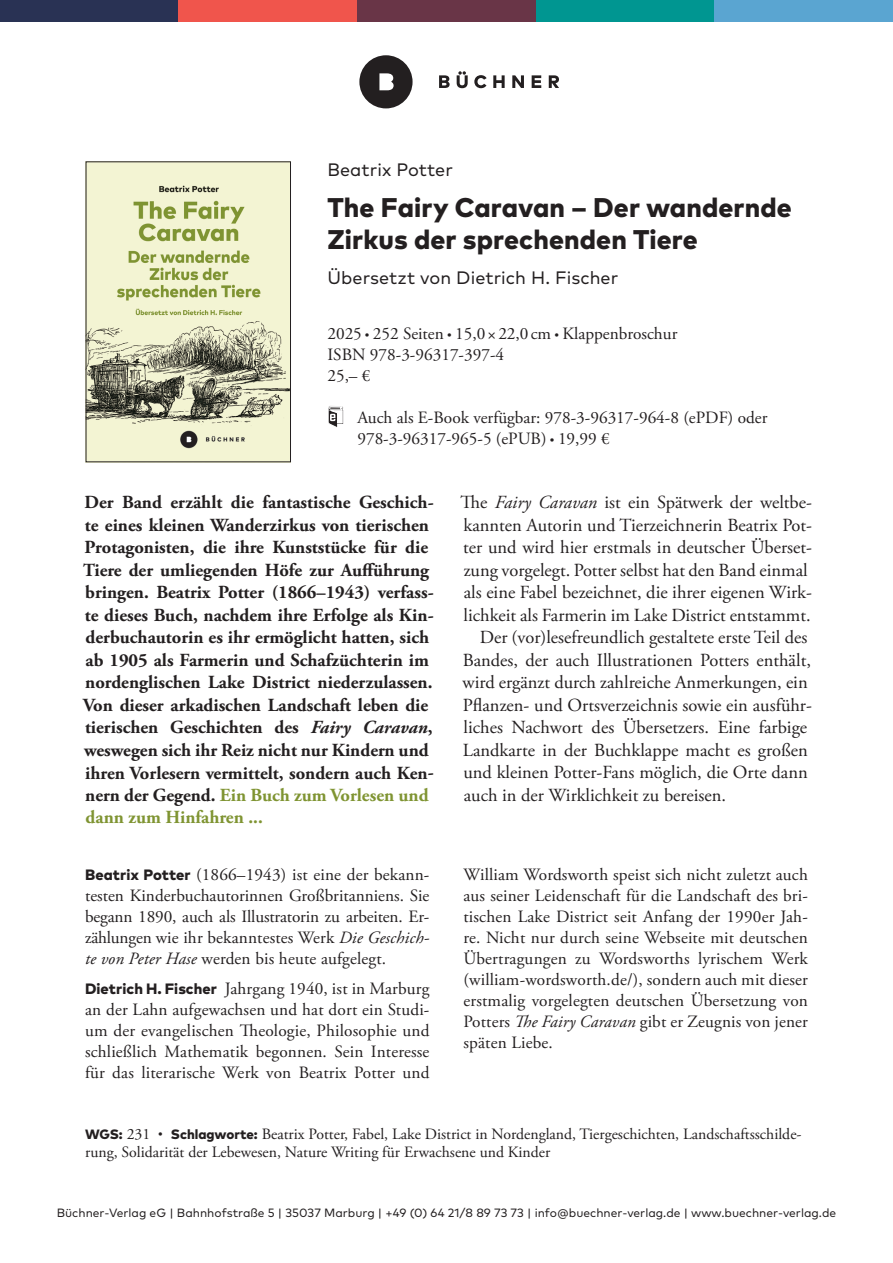
<style>
.page{position:relative;width:893px;height:1263px;background:#fff}
.page>*{position:absolute;margin:0;border:0;box-sizing:border-box;transform-origin:0 0}
.t1{font:800 27px/32.4px "Mark Pro";letter-spacing:.005em;color:#231f20}
.t2{font:18.45px "Adobe Garamond Pro";color:#231f20}
.t3{font:700 18.45px/22.5px "Adobe Garamond Pro";color:#231f20}
.t4{font:18px "Mark Pro";letter-spacing:.005em;color:#231f20}
.t5{font:17.25px/21px "Adobe Garamond Pro";letter-spacing:.01em;color:#231f20;text-align:justify}
.t6{font:15.75px/18px "Adobe Garamond Pro";color:#231f20}
.t7{font:12px "Mark Pro";color:#231f20}
.s1{font-size:12px}
.s2{font-style:italic}
.s3{color:#7f9432}
.s4{font-family:"Mark Pro";font-weight:800;font-size:15px}
.s5{font-family:"Mark Pro";font-weight:800;font-size:13.5px}
</style>
<div class="page">
<svg style="left:439px;top:75px;width:11px;height:13px"></svg>
<svg style="left:457px;top:71px;width:11px;height:17px"></svg>
<svg style="left:474px;top:75px;width:13px;height:13px"></svg>
<svg style="left:493px;top:75px;width:12px;height:13px"></svg>
<svg style="left:512px;top:75px;width:12px;height:13px"></svg>
<svg style="left:532px;top:75px;width:9px;height:13px"></svg>
<svg style="left:549px;top:75px;width:10px;height:13px"></svg>
<div style="left:359px;top:55px;width:54px;height:53px;background:#231f20;border-radius:50%"></div>
<svg style="left:379px;top:73px;width:15px;height:17px"></svg>
<div style="left:0;top:0;width:179px;height:21px;background:#293254"></div>
<div style="left:179px;top:0;width:178px;height:21px;background:#f0554c"></div>
<div style="left:357px;top:0;width:179px;height:21px;background:#693547"></div>
<div style="left:536px;top:0;width:178px;height:21px;background:#009691"></div>
<div style="left:714px;top:0;width:179px;height:21px;background:#5aa5d1"></div>
<img style="left:88px;top:164px;width:201px;height:296px">
<div style="left:86px;top:162px;width:205px;height:300px;border:1px solid #231f20"></div>
<svg style="left:328px;top:406px;width:16px;height:21px"></svg>
<p class="t4" style="left:327px;top:156px;width:127px">Beatrix Potter</p>
<h1 class="t1" style="left:327px;top:189px;width:466px">The Fairy Caravan – Der wandernde<br>Zirkus der sprechenden Tiere</h1>
<p class="t4" style="left:327px;top:264px;width:292px">Übersetzt von Dietrich H. Fischer</p>
<p class="t5" style="left:327px;top:324px;width:351px;text-align:left">2025 <span class="s1">•</span> 252 Seiten <span class="s1">•</span> 15,0 × 22,0 cm <span class="s1">•</span> Klappenbroschur<br>ISBN 978-3-96317-397-4<br>25,– €</p>
<p class="t5" style="left:357px;top:408px;width:412px">Auch als E-Book verfügbar: 978-3-96317-964-8 (ePDF) oder<br>978-3-96317-965-5 (ePUB) <span class="s1">•</span> 19,99 €</p>
<p class="t3" style="left:83px;top:492px;width:352px">Der Band erzählt die fantastische Geschich&shy;te eines kleinen Wanderzirkus von tierischen Protagonisten, die ihre Kunststücke für die Tiere der umliegenden Höfe zur Aufführung bringen. Beatrix Potter (1866–1943) verfass&shy;te dieses Buch, nachdem ihre Erfolge als Kin&shy;derbuchautorin es ihr ermöglicht hatten, sich ab 1905 als Farmerin und Schafzüchterin im nordenglischen Lake District niederzulassen.<br>Von dieser arkadischen Landschaft leben die tierischen Geschichten des <span class="s2">Fairy Caravan</span>, weswegen sich ihr Reiz nicht nur Kindern und ihren Vorlesern vermittelt, sondern auch Ken&shy;nern der Gegend. <span class="s3">Ein Buch zum Vorlesen und dann zum Hinfahren ...</span></p>
<p class="t2" style="left:461px;top:491px;width:353px">The <span class="s2">Fairy Caravan</span> ist ein Spätwerk der weltbe-</p>
<p class="t2" style="left:463px;top:514px;width:350px">kannten Autorin und Tierzeichnerin Beatrix Pot-</p>
<p class="t2" style="left:463px;top:536px;width:350px">ter und wird hier erstmals in deutscher Überset-</p>
<p class="t2" style="left:464px;top:559px;width:345px">zung vorgelegt. Potter selbst hat den Band einmal</p>
<p class="t2" style="left:464px;top:581px;width:350px">als eine Fabel bezeichnet, die ihrer eigenen Wirk-</p>
<p class="t2" style="left:463px;top:604px;width:349px">lichkeit als Farmerin im Lake District entstammt.</p>
<p class="t2" style="left:480px;top:626px;width:329px">Der (vor)lesefreundlich gestaltete erste Teil des</p>
<p class="t2" style="left:463px;top:649px;width:350px">Bandes, der auch Illustrationen Potters enthält,</p>
<p class="t2" style="left:463px;top:671px;width:347px">wird ergänzt durch zahlreiche Anmerkungen, ein</p>
<p class="t2" style="left:463px;top:694px;width:351px">Pflanzen- und Ortsverzeichnis sowie ein ausführ-</p>
<p class="t2" style="left:463px;top:716px;width:345px">liches Nachwort des Übersetzers. Eine farbige</p>
<p class="t2" style="left:463px;top:739px;width:346px">Landkarte in der Buchklappe macht es großen</p>
<p class="t2" style="left:463px;top:761px;width:346px">und kleinen Potter-Fans möglich, die Orte dann</p>
<p class="t2" style="left:464px;top:784px;width:264px">auch in der Wirklichkeit zu bereisen.</p>
<p class="t5" style="left:85px;top:865px;width:346px"><span class="s4">Beatrix Potter</span> (1866–1943) ist eine der bekann&shy;testen Kinderbuchautorinnen Großbritanniens. Sie begann 1890, auch als Illustratorin zu arbeiten. Er&shy;zählungen wie ihr bekanntestes Werk <span class="s2">Die Geschich&shy;te von Peter Hase</span> werden bis heute aufgelegt.</p>
<p class="t5" style="left:85px;top:978px;width:346px"><span class="s4">Dietrich H. Fischer</span> Jahrgang 1940, ist in Marburg an der Lahn aufgewachsen und hat dort ein Studi&shy;um der evangelischen Theologie, Philosophie und schließlich Mathematik begonnen. Sein Interesse für das literarische Werk von Beatrix Potter und</p>
<p class="t5" style="left:463px;top:865px;width:346px">William Wordsworth speist sich nicht zuletzt auch aus seiner Leidenschaft für die Landschaft des bri&shy;tischen Lake District seit Anfang der 1990er Jah&shy;re. Nicht nur durch seine Webseite mit deutschen Übertragungen zu Wordsworths lyrischem Werk (william-wordsworth.de/), sondern auch mit dieser erstmalig vorgelegten deutschen Übersetzung von Potters <span class="s2">The Fairy Caravan</span> gibt er Zeugnis von jener späten Liebe.</p>
<p class="t6" style="left:85px;top:1125px;width:718px"><span class="s5">WGS:</span> 231 <span class="s1">•</span> <span class="s5">Schlagworte:</span> Beatrix Potter, Fabel, Lake District in Nordengland, Tiergeschichten, Landschaftsschilde&shy;rung, Solidarität der Lebewesen, Nature Writing für Erwachsene und Kinder</p>
<p class="t7" style="left:57px;top:1204px;width:781px">Büchner-Verlag eG | Bahnhofstraße 5 | 35037 Marburg | +49 (0) 64 21/8 89 73 73 | info@buechner-verlag.de | www.buechner-verlag.de</p>
</div>
